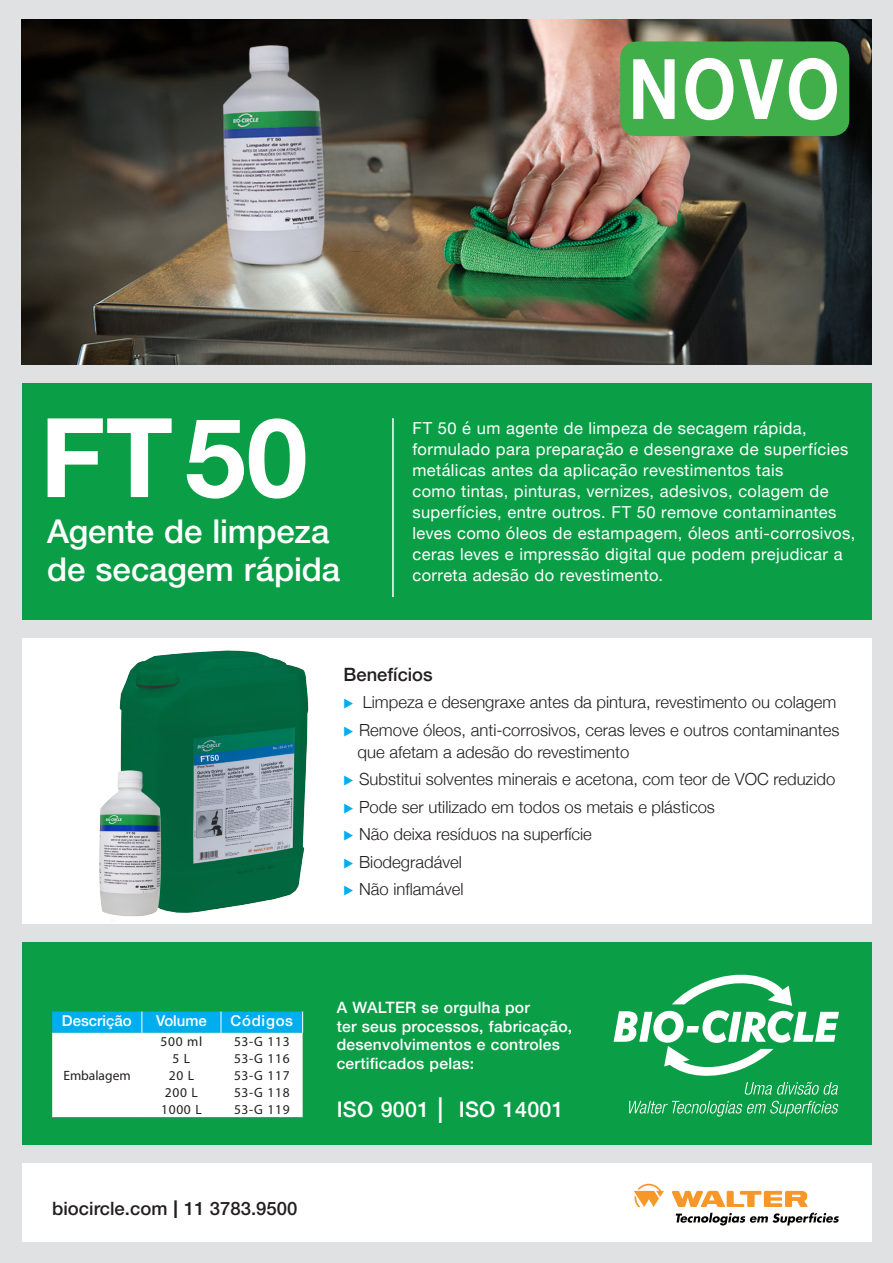
<style>
.page{position:relative;width:893px;height:1263px;background:#e0e1e3}
.page>*{position:absolute;margin:0;border:0;box-sizing:border-box;transform-origin:0 0}
._3-Product_Intro_tex{font:700 110.1px "Helvetica Neue LT Std";color:#fff}
._3-Product_Intro_tex-2{font:500 33px/37.7px "Helvetica Neue LT Std";letter-spacing:-.005em;color:#fff}
.Intro_body{font:500 21.45px "Helvetica Neue";letter-spacing:.015em;color:#fff}
.t1{font:500 18.45px "Helvetica Neue LT Std";color:#231f20}
.t2{font:500 18.3px "Helvetica Neue";color:#231f20}
.t3{font:300 16.65px/21.8px "Helvetica Neue";color:#231f20}
._3-Product_Intro_tex-3{font:16.5px/21px "Helvetica Neue";letter-spacing:.025em;color:#fff}
.Intro_body-2{font:500 15.6px/18.6px "Helvetica Neue";letter-spacing:.015em;color:#fff}
.t4{font:500 15px "Helvetica Neue";color:#fff}
.t5{font:500 15px "Helvetica Neue";letter-spacing:.05em;color:#fff}
.t6{font:13.5px "Myriad Pro";letter-spacing:.05em;color:#231f20}
.t7{font:13.5px "Myriad Pro";color:#231f20}
.s1{font-weight:300;font-size:35.7px}
.s2{font-weight:400;font-size:24.75px}
</style>
<div class="page">
<div style="left:22px;top:328px;width:850px;height:553px;background:#0a9f46"></div>
<div style="left:22px;top:629px;width:850px;height:364px;background:#fff"></div>
<div style="left:22px;top:933px;width:850px;height:252px;background:#0a9f46"></div>
<svg style="left:614px;top:974px;width:225px;height:121px"></svg>
<svg style="left:629px;top:1101px;width:209px;height:15px"></svg>
<img style="left:22px;top:20px;width:850px;height:345px">
<hr style="left:392px;top:418px;width:2px;height:179px;background:#fff">
<div style="left:0;top:365px;width:893px;height:18px;background:#e0e1e3"></div>
<div style="left:0;top:620px;width:893px;height:18px;background:#e0e1e3"></div>
<div style="left:0;top:925px;width:893px;height:17px;background:#e0e1e3"></div>
<div style="left:620px;top:41px;width:229px;height:95px;background:#40ae49;border-radius:17px"></div>
<svg style="left:633px;top:58px;width:204px;height:62px"></svg>
<div style="left:22px;top:1163px;width:850px;height:79px;background:#fff"></div>
<svg style="left:634px;top:1184px;width:30px;height:23px"></svg>
<svg style="left:672px;top:1191px;width:167px;height:34px"></svg>
<img style="left:119px;top:650px;width:190px;height:263px">
<img style="left:84px;top:770px;width:85px;height:155px">
<svg style="left:52px;top:1011px;width:251px;height:107px;background:#c9edf9"></svg>
<div style="left:0;top:1145px;width:893px;height:18px;background:#e0e1e3"></div>
<p class="_3-Product_Intro_tex" style="left:40px;top:390px;width:269px">FT 50</p>
<p class="_3-Product_Intro_tex-2" style="left:47px;top:512px;width:295px">Agente de limpeza de secagem rápida</p>
<p class="_3-Product_Intro_tex-3" style="left:412px;top:418px;width:444px">FT 50 é um agente de limpeza de secagem rápida, formulado para preparação e desengraxe de superfícies metálicas antes da aplicação revestimentos tais<br>como tintas, pinturas, vernizes, adesivos, colagem de superfícies, entre outros. FT 50 remove contaminantes leves como óleos de estampagem, óleos anti-corrosivos, ceras leves e impressão digital que podem prejudicar a correta adesão do revestimento.</p>
<p class="t2" style="left:344px;top:660px;width:91px">Benefícios</p>
<p class="t3" style="left:363px;top:690px;width:475px">Limpeza e desengraxe antes da pintura, revestimento ou colagem</p>
<p class="t3" style="left:357px;top:718px;width:483px">Remove óleos, anti-corrosivos, ceras leves e outros contaminantes que afetam a adesão do revestimento</p>
<p class="t3" style="left:359px;top:767px;width:478px">Substitui solventes minerais e acetona, com teor de VOC reduzido</p>
<p class="t3" style="left:359px;top:795px;width:357px">Pode ser utilizado em todos os metais e plásticos</p>
<p class="t3" style="left:359px;top:822px;width:234px">Não deixa resíduos na superfície</p>
<p class="t3" style="left:359px;top:850px;width:104px">Biodegradável</p>
<p class="t3" style="left:359px;top:877px;width:106px">Não inflamável</p>
<p class="Intro_body-2" style="left:337px;top:997px;width:237px">A WALTER se orgulha por<br>ter seus processos, fabricação, desenvolvimentos e controles certificados pelas:</p>
<p class="t4" style="left:62px;top:1009px;width:71px">Descrição</p>
<p class="t4" style="left:156px;top:1009px;width:52px">Volume</p>
<p class="t5" style="left:231px;top:1009px;width:64px">Códigos</p>
<p class="t6" style="left:161px;top:1033px;width:43px">500 ml</p>
<p class="t6" style="left:234px;top:1033px;width:57px">53-G 113</p>
<p class="t6" style="left:173px;top:1050px;width:19px">5 L</p>
<p class="t6" style="left:234px;top:1050px;width:57px">53-G 116</p>
<p class="t6" style="left:169px;top:1067px;width:27px">20 L</p>
<p class="t6" style="left:234px;top:1067px;width:57px">53-G 117</p>
<p class="t6" style="left:165px;top:1084px;width:34px">200 L</p>
<p class="t6" style="left:234px;top:1084px;width:57px">53-G 118</p>
<p class="t6" style="left:161px;top:1101px;width:42px">1000 L</p>
<p class="t6" style="left:234px;top:1101px;width:57px">53-G 119</p>
<p class="Intro_body" style="left:337px;top:1092px;width:229px">ISO 9001 <span class="s1">I</span> ISO 14001</p>
<p class="t7" style="left:63px;top:1067px;width:69px">Embalagem</p>
<p class="t1" style="left:52px;top:1197px;width:247px">biocircle.com <span class="s2">I</span> 11 3783.9500</p>
</div>
